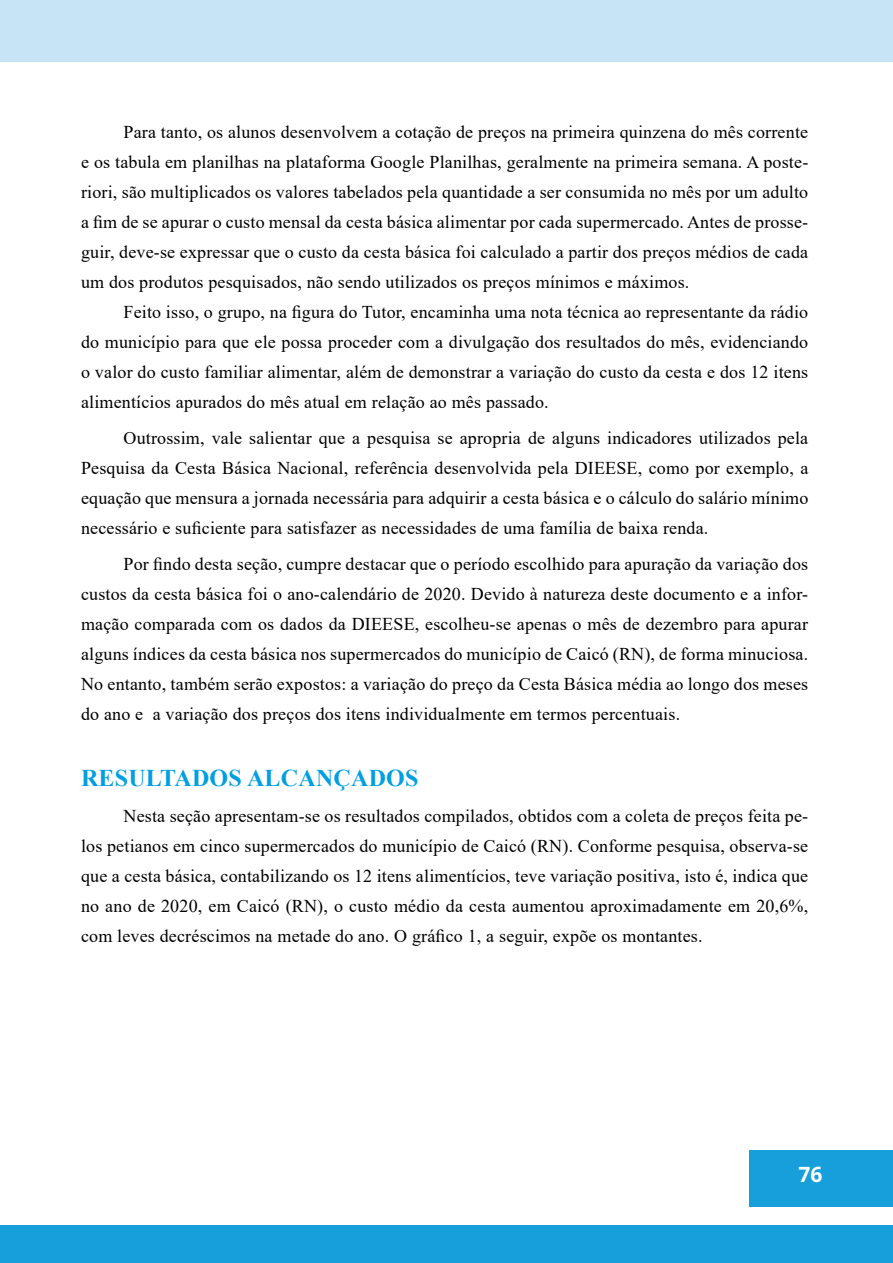
<style>
.page{position:relative;width:893px;height:1263px;background:#fff}
.page>*{position:absolute;margin:0;border:0;box-sizing:border-box;transform-origin:0 0}
.t1{font:700 24px "Times New Roman";letter-spacing:.01em;color:#009fe3}
.t2{font:700 21px "Open Sans";color:#fff}
.t3{font:18px/30px "Times New Roman";letter-spacing:.01em;color:#000;text-align:justify}
</style>
<div class="page">
<div style="left:0;top:0;width:893px;height:62px;background:#c7e4f6"></div>
<div style="left:749px;top:1150px;width:144px;height:57px;background:#169fdb"></div>
<div style="left:0;top:1225px;width:893px;height:38px;background:#169fdb"></div>
<p class="t3" style="left:81px;top:116px;width:729px;text-indent:43px">Para tanto, os alunos desenvolvem a cotação de preços na primeira quinzena do mês corrente e os tabula em planilhas na plataforma Google Planilhas, geralmente na primeira semana. A poste&shy;riori, são multiplicados os valores tabelados pela quantidade a ser consumida no mês por um adulto a fim de se apurar o custo mensal da cesta básica alimentar por cada supermercado. Antes de prosse&shy;guir, deve-se expressar que o custo da cesta básica foi calculado a partir dos preços médios de cada um dos produtos pesquisados, não sendo utilizados os preços mínimos e máximos.</p>
<p class="t3" style="left:81px;top:296px;width:729px;text-indent:43px">Feito isso, o grupo, na figura do Tutor, encaminha uma nota técnica ao representante da rádio do município para que ele possa proceder com a divulgação dos resultados do mês, evidenciando o valor do custo familiar alimentar, além de demonstrar a variação do custo da cesta e dos 12 itens alimentícios apurados do mês atual em relação ao mês passado.</p>
<p class="t3" style="left:81px;top:423px;width:729px;text-indent:43px">Outrossim, vale salientar que a pesquisa se apropria de alguns indicadores utilizados pela Pesquisa da Cesta Básica Nacional, referência desenvolvida pela DIEESE, como por exemplo, a equação que mensura a jornada necessária para adquirir a cesta básica e o cálculo do salário mínimo necessário e suficiente para satisfazer as necessidades de uma família de baixa renda.</p>
<p class="t3" style="left:81px;top:549px;width:729px;text-indent:43px">Por findo desta seção, cumpre destacar que o período escolhido para apuração da variação dos custos da cesta básica foi o ano-calendário de 2020. Devido à natureza deste documento e a infor&shy;mação comparada com os dados da DIEESE, escolheu-se apenas o mês de dezembro para apurar alguns índices da cesta básica nos supermercados do município de Caicó (RN), de forma minuciosa.<br>No entanto, também serão expostos: a variação do preço da Cesta Básica média ao longo dos meses do ano e a variação dos preços dos itens individualmente em termos percentuais.</p>
<h1 class="t1" style="left:81px;top:761px;width:339px">RESULTADOS ALCANÇADOS</h1>
<p class="t3" style="left:81px;top:800px;width:729px;text-indent:43px">Nesta seção apresentam-se os resultados compilados, obtidos com a coleta de preços feita pe&shy;los petianos em cinco supermercados do município de Caicó (RN). Conforme pesquisa, observa-se que a cesta básica, contabilizando os 12 itens alimentícios, teve variação positiva, isto é, indica que no ano de 2020, em Caicó (RN), o custo médio da cesta aumentou aproximadamente em 20,6%, com leves decréscimos na metade do ano. O gráfico 1, a seguir, expõe os montantes.</p>
<p class="t2" style="left:799px;top:1160px;width:26px">76</p>
</div>
